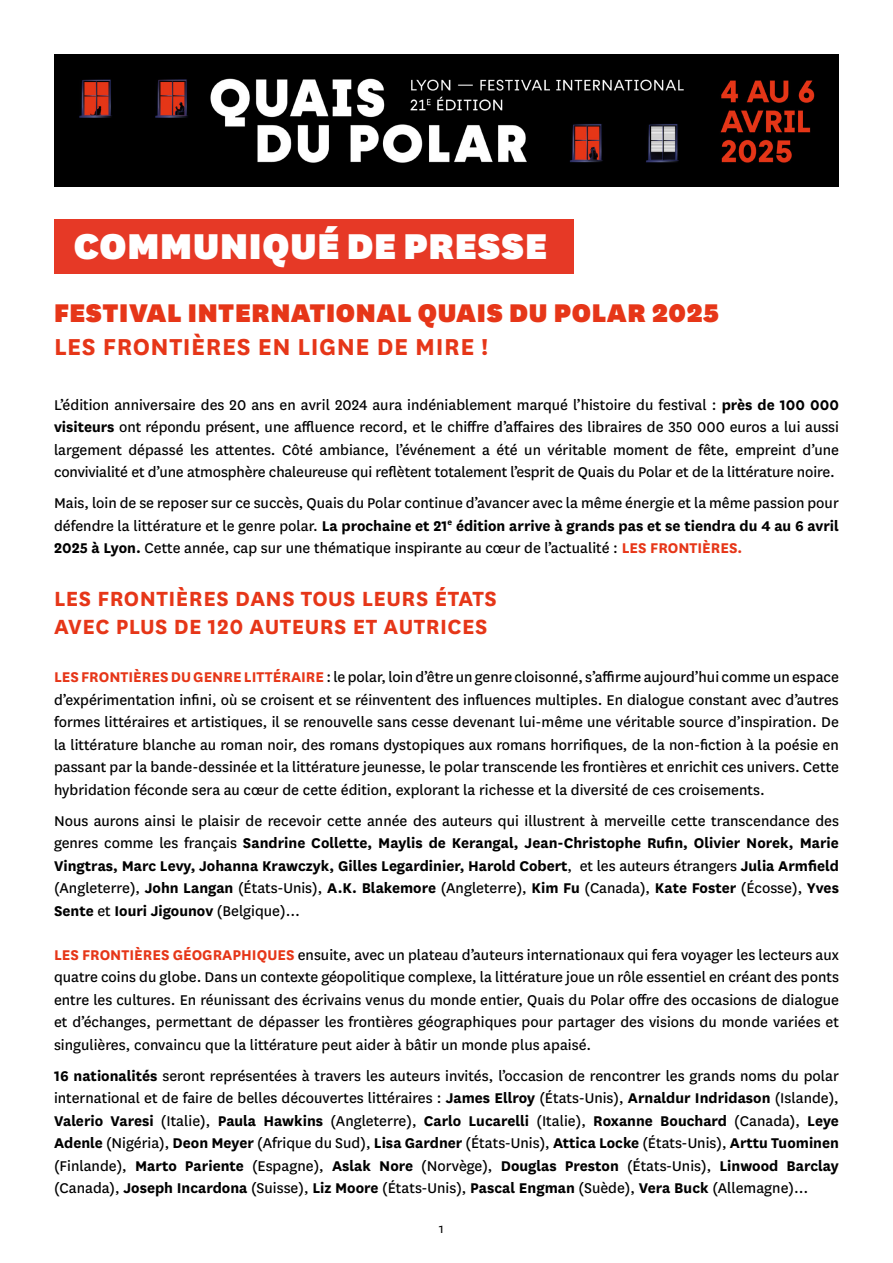
<style>
.page{position:relative;width:893px;height:1263px;background:#fff}
.page>*{position:absolute;margin:0;border:0;box-sizing:border-box;transform-origin:0 0}
.t1{font:900 42px "National";letter-spacing:.02em;color:#fff}
.t2{font:900 30px "National";letter-spacing:.02em;color:#e63618}
.t3{font:700 27px "National";letter-spacing:.02em;color:#e63618}
.t4{font:700 24px/28.8px "National";letter-spacing:.02em;color:#e63618}
.t5{font:16.5px/22.5px "National";color:#000;text-align:justify}
.t6{font:15px "National";color:#000}
.s1{font-weight:700}
.s2{font-weight:700;color:#e63618}
</style>
<div class="page">
<div style="left:54px;top:219px;width:519px;height:54px;background:#e63926"></div>
<img style="left:54px;top:54px;width:785px;height:133px">
<h1 class="t1" style="left:74px;top:217px;width:475px">COMMUNIQUÉ DE PRESSE</h1>
<h2 class="t2" style="left:54px;top:292px;width:667px">FESTIVAL INTERNATIONAL QUAIS DU POLAR 2025</h2>
<h3 class="t3" style="left:54px;top:328px;width:435px">LES FRONTIÈRES EN LIGNE DE MIRE !</h3>
<p class="t5" style="left:54px;top:393px;width:787px">L’édition anniversaire des 20 ans en avril 2024 aura indéniablement marqué l’histoire du festival : <span class="s1">près de 100 000 visiteurs</span> ont répondu présent, une affluence record, et le chiffre d’affaires des libraires de 350 000 euros a lui aussi largement dépassé les attentes. Côté ambiance, l’événement a été un véritable moment de fête, empreint d’une convivialité et d’une atmosphère chaleureuse qui reflètent totalement l’esprit de Quais du Polar et de la littérature noire.</p>
<p class="t5" style="left:54px;top:491px;width:786px">Mais, loin de se reposer sur ce succès, Quais du Polar continue d’avancer avec la même énergie et la même passion pour défendre la littérature et le genre polar. <span class="s1">La prochaine et 21</span><sup>e</sup> <span class="s1">édition arrive à grands pas et se tiendra du 4 au 6 avril 2025 à Lyon.</span> Cette année, cap sur une thématique inspirante au cœur de l’actualité : <span class="s2">LES FRONTIÈRES.</span></p>
<h3 class="t4" style="left:54px;top:582px;width:444px">LES FRONTIÈRES DANS TOUS LEURS ÉTATS<br>AVEC PLUS DE 120 AUTEURS ET AUTRICES</h3>
<p class="t5" style="left:54px;top:665px;width:786px"><span class="s2">LES FRONTIÈRES DU GENRE LITTÉRAIRE</span> : le polar, loin d’être un genre cloisonné, s’affirme aujourd’hui comme un espace d’expérimentation infini, où se croisent et se réinventent des influences multiples. En dialogue constant avec d’autres formes littéraires et artistiques, il se renouvelle sans cesse devenant lui-même une véritable source d’inspiration. De la littérature blanche au roman noir, des romans dystopiques aux romans horrifiques, de la non-fiction à la poésie en passant par la bande-dessinée et la littérature jeunesse, le polar transcende les frontières et enrichit ces univers. Cette hybridation féconde sera au cœur de cette édition, explorant la richesse et la diversité de ces croisements.</p>
<p class="t5" style="left:54px;top:809px;width:786px">Nous aurons ainsi le plaisir de recevoir cette année des auteurs qui illustrent à merveille cette transcendance des genres comme les français <span class="s1">Sandrine Collette, Maylis de Kerangal, Jean-Christophe Rufin, Olivier Norek, Marie Vingtras, Marc Levy, Johanna Krawczyk, Gilles Legardinier, Harold Cobert</span>, et les auteurs étrangers <span class="s1">Julia Armfield </span>(Angleterre), <span class="s1">John Langan</span> (États-Unis), <span class="s1">A.K. Blakemore</span> (Angleterre), <span class="s1">Kim Fu</span> (Canada), <span class="s1">Kate Foster</span> (Écosse), <span class="s1">Yves Sente</span> et <span class="s1">Iouri Jigounov</span> (Belgique)…</p>
<p class="t5" style="left:54px;top:942px;width:786px"><span class="s2">LES FRONTIÈRES GÉOGRAPHIQUES</span> ensuite, avec un plateau d’auteurs internationaux qui fera voyager les lecteurs aux quatre coins du globe. Dans un contexte géopolitique complexe, la littérature joue un rôle essentiel en créant des ponts entre les cultures. En réunissant des écrivains venus du monde entier, Quais du Polar offre des occasions de dialogue et d’échanges, permettant de dépasser les frontières géographiques pour partager des visions du monde variées et singulières, convaincu que la littérature peut aider à bâtir un monde plus apaisé.</p>
<p class="t5" style="left:54px;top:1064px;width:786px"><span class="s1">16 nationalités</span> seront représentées à travers les auteurs invités, l’occasion de rencontrer les grands noms du polar international et de faire de belles découvertes littéraires : <span class="s1">James Ellroy</span> (États-Unis), <span class="s1">Arnaldur Indridason</span> (Islande), <span class="s1">Valerio Varesi</span> (Italie), <span class="s1">Paula Hawkins</span> (Angleterre), <span class="s1">Carlo Lucarelli</span> (Italie), <span class="s1">Roxanne Bouchard</span> (Canada), <span class="s1">Leye Adenle</span> (Nigéria), <span class="s1">Deon Meyer</span> (Afrique du Sud), <span class="s1">Lisa Gardner</span> (États-Unis), <span class="s1">Attica Locke</span> (États-Unis), <span class="s1">Arttu Tuominen </span>(Finlande), <span class="s1">Marto Pariente</span> (Espagne), <span class="s1">Aslak Nore</span> (Norvège), <span class="s1">Douglas Preston</span> (États-Unis), <span class="s1">Linwood Barclay </span>(Canada), <span class="s1">Joseph Incardona</span> (Suisse), <span class="s1">Liz Moore</span> (États-Unis), <span class="s1">Pascal Engman</span> (Suède), <span class="s1">Vera Buck</span> (Allemagne)…</p>
<p class="t6" style="left:439px;top:1219px;width:7px">1</p>
</div>
